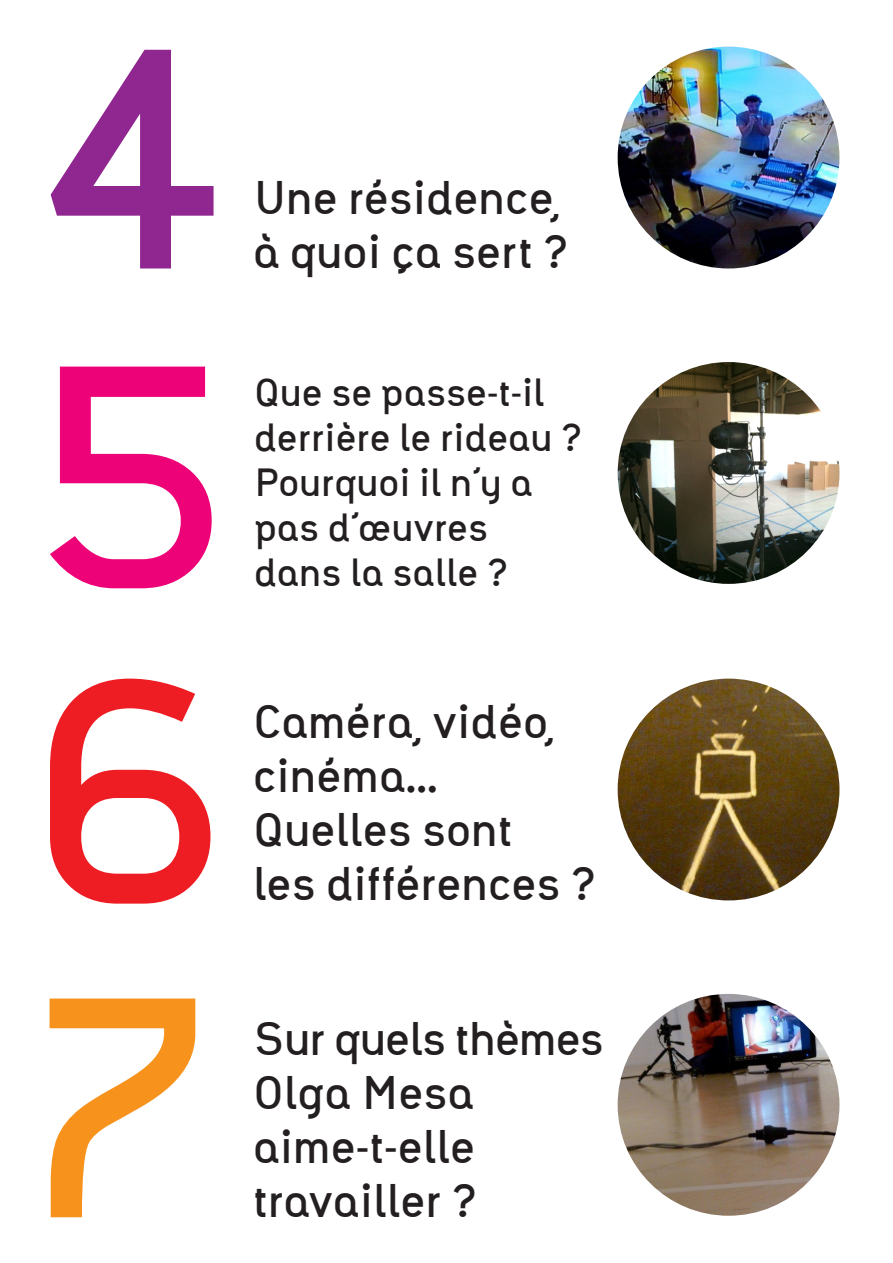
<style>
.page{position:relative;width:893px;height:1263px;background:#fff}
.page>*{position:absolute;margin:0;border:0;box-sizing:border-box;transform-origin:0 0}
.t1{font:700 300px "Agence";color:#90268f}
.t2{font:700 300px "Agence";color:#ed0277}
.t3{font:700 300px "Agence";color:#ee1d23}
.t4{font:700 300px "Agence";color:#f7931d}
.t5{font:700 45px/54px "Agence";color:#231f20}
.t6{font:700 37.5px/45px "Agence";color:#231f20}
</style>
<div class="page">
<img style="left:618px;top:362px;width:221px;height:222px;border-radius:111px">
<img style="left:618px;top:679px;width:221px;height:221px;border-radius:111px">
<img style="left:618px;top:994px;width:221px;height:222px;border-radius:111px">
<img style="left:618px;top:47px;width:221px;height:221px;border-radius:111px">
<h1 class="t1" style="left:40px;top:-16px;width:184px">4</h1>
<h1 class="t2" style="left:27px;top:301px;width:206px">5</h1>
<h1 class="t3" style="left:20px;top:616px;width:214px">6</h1>
<h1 class="t4" style="left:23px;top:933px;width:183px">7</h1>
<p class="t5" style="left:253px;top:171px;width:317px">Une résidence, à quoi ça sert ?</p>
<p class="t6" style="left:254px;top:370px;width:329px">Que se passe-t-il derrière le rideau ?<br>Pourquoi il n’y a pas d’œuvres dans la salle ?</p>
<p class="t5" style="left:253px;top:694px;width:344px">Caméra, vidéo, cinéma...<br>Quelles sont<br>les différences ?</p>
<p class="t5" style="left:253px;top:1012px;width:352px">Sur quels thèmes<br>Olga Mesa aime-t-elle travailler ?</p>
</div>
